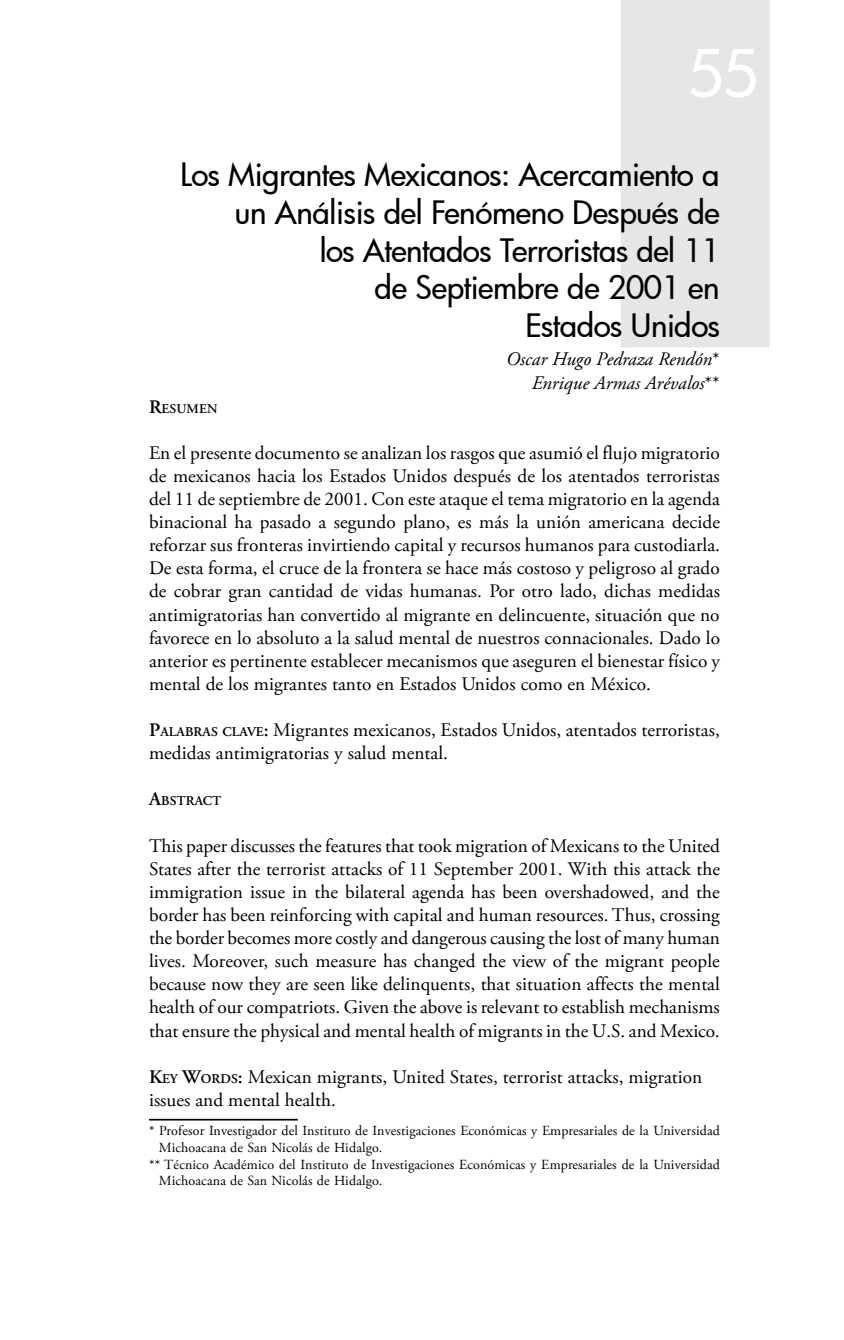
<style>
.page{position:relative;width:844px;height:1340px;background:#fff}
.page>*{position:absolute;margin:0;border:0;box-sizing:border-box;transform-origin:0 0}
.t1{font:500 63px "Futura";color:#fff}
.t2{font:500 31.5px/37.8px "Futura";letter-spacing:-.015em;color:#000;text-align:right}
.t3{font:19.25px/23.1px "Adobe Garamond Pro";letter-spacing:.005em;color:#000;text-align:justify}
.t4{font:italic 19.25px/23.1px "Adobe Garamond Pro";color:#000;text-align:right}
.t5{font:14px "Adobe Garamond Pro";letter-spacing:.01em;color:#000}
.t6{font:700 13.47px "Adobe Garamond Pro";letter-spacing:.005em;color:#000}
.s1{font-style:normal}
.s2{font-size:19.25px}
.s3{font-weight:700}
.s4{font-weight:700;font-size:13.47px}
</style>
<div class="page">
<div style="left:620px;top:0;width:149px;height:347px;background:#e6e6e6;border:2px solid #e6e6e6"></div>
<hr style="left:149px;top:1118px;width:149px;height:2px;background:#000">
<h1 class="t1" style="left:688px;top:31px;width:73px">55</h1>
<h2 class="t2" style="left:180px;top:155px;width:541px">Los Migrantes Mexicanos: Acercamiento a un Análisis del Fenómeno Después de<br>los Atentados Terroristas del 11<br>de Septiembre de 2001 en<br>Estados Unidos</h2>
<p class="t4" style="left:506px;top:349px;width:215px">Oscar Hugo Pedraza Rendón<span class="s1">*<br></span>Enrique Armas Arévalos<span class="s1">**</span></p>
<p class="t6" style="left:149px;top:403px;width:70px"><span class="s2">R</span>ESUMEN</p>
<p class="t3" style="left:149px;top:443px;width:572px">En el presente documento se analizan los rasgos que asumió el flujo migratorio de mexicanos hacia los Estados Unidos después de los atentados terroristas del 11 de septiembre de 2001. Con este ataque el tema migratorio en la agenda binacional ha pasado a segundo plano, es más la unión americana decide reforzar sus fronteras invirtiendo capital y recursos humanos para custodiarla.<br>De esta forma, el cruce de la frontera se hace más costoso y peligroso al grado de cobrar gran cantidad de vidas humanas. Por otro lado, dichas medidas antimigratorias han convertido al migrante en delincuente, situación que no favorece en lo absoluto a la salud mental de nuestros connacionales. Dado lo anterior es pertinente establecer mecanismos que aseguren el bienestar físico y mental de los migrantes tanto en Estados Unidos como en México.</p>
<p class="t3" style="left:149px;top:720px;width:572px"><span class="s3">P</span><span class="s4">ALABRAS CLAVE</span><span class="s3">:</span> Migrantes mexicanos, Estados Unidos, atentados terroristas, medidas antimigratorias y salud mental.</p>
<p class="t6" style="left:149px;top:795px;width:74px"><span class="s2">A</span>BSTRACT</p>
<p class="t3" style="left:149px;top:835px;width:572px">This paper discusses the features that took migration of Mexicans to the United States after the terrorist attacks of 11 September 2001. With this attack the immigration issue in the bilateral agenda has been overshadowed, and the border has been reinforcing with capital and human resources. Thus, crossing the border becomes more costly and dangerous causing the lost of many human lives. Moreover, such measure has changed the view of the migrant people because now they are seen like delinquents, that situation affects the mental health of our compatriots. Given the above is relevant to establish mechanisms that ensure the physical and mental health of migrants in the U.S. and Mexico.</p>
<p class="t3" style="left:149px;top:1066px;width:554px"><span class="s3">K</span><span class="s4">EY</span> <span class="s3">W</span><span class="s4">ORDS</span><span class="s3">:</span> Mexican migrants, United States, terrorist attacks, migration issues and mental health.</p>
<p class="t5" style="left:149px;top:1124px;width:572px">* Profesor Investigador del Instituto de Investigaciones Económicas y Empresariales de la Universidad</p>
<p class="t5" style="left:159px;top:1141px;width:225px">Michoacana de San Nicolás de Hidalgo.</p>
<p class="t5" style="left:149px;top:1158px;width:572px">** Técnico Académico del Instituto de Investigaciones Económicas y Empresariales de la Universidad</p>
<p class="t5" style="left:159px;top:1175px;width:225px">Michoacana de San Nicolás de Hidalgo.</p>
</div>
